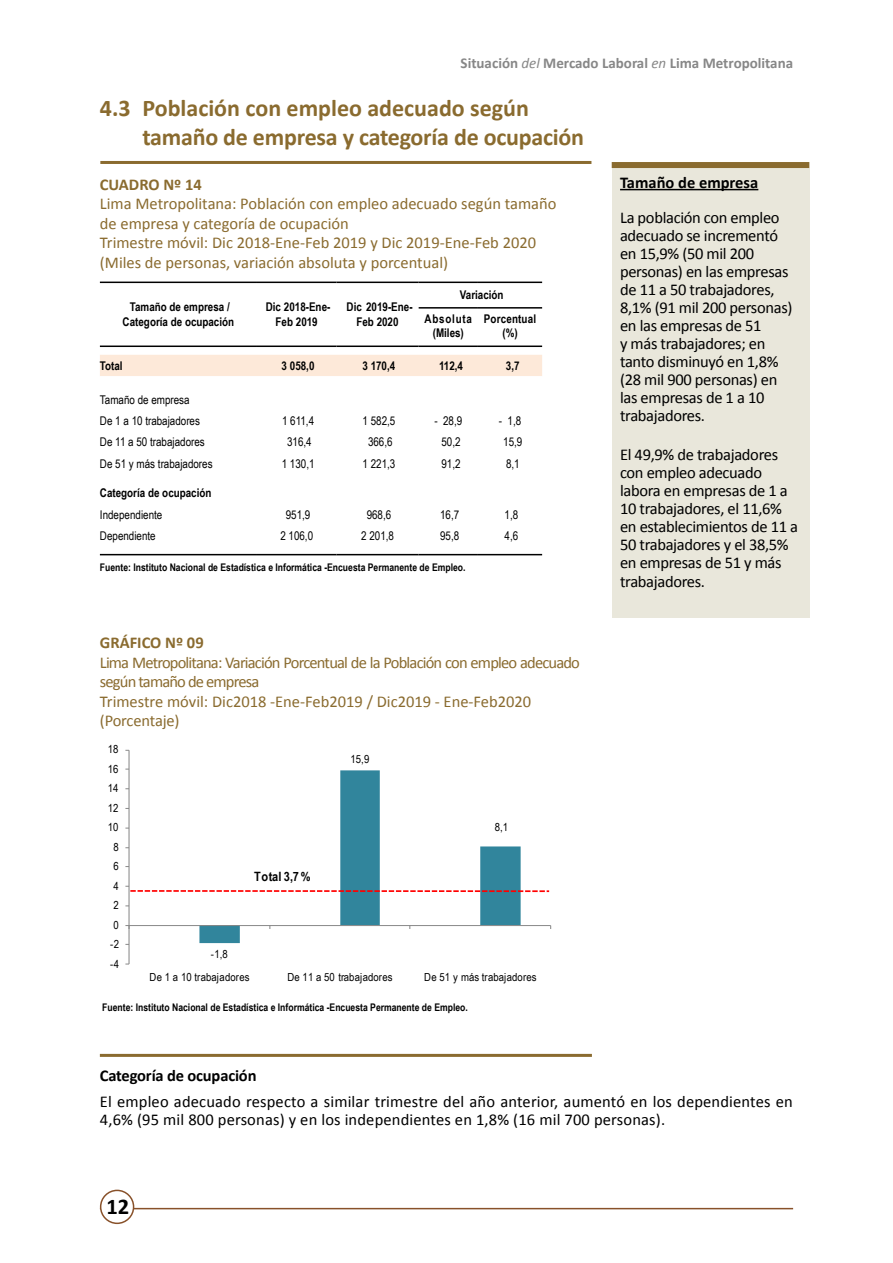
<style>
.page{position:relative;width:893px;height:1263px;background:#fff}
.page>*{position:absolute;margin:0;border:0;box-sizing:border-box;transform-origin:0 0}
.t1{font:700 24px/28.8px "Calibri";letter-spacing:-.01em;color:#8a6b2f}
.t2{font:700 22.5px "Calibri";color:#000}
.t3{font:16.5px/18px "Calibri";letter-spacing:-.02em;color:#000}
.t4{font:16.5px/19.5px "Calibri";color:#8a6b2f}
.t5{font:16.5px/19.5px "Calibri";letter-spacing:-.05em;color:#8a6b2f}
.t6{font:16.5px/18px "Calibri";letter-spacing:.01em;color:#000}
.t7{font:700 16.5px "Calibri";letter-spacing:-.01em;color:#000}
.t8{font:700 16.5px "Calibri";color:#8a6b2f}
.t9{font:700 15px "Calibri";color:#878787}
.t10{font:700 12.75px "Arial Narrow";letter-spacing:.02em;color:#000;scale:1.05 1}
.t11{font:12px/21.3px "Arial Narrow";color:#000}
.t12{font:700 12px/14.4px "Arial Narrow";color:#000;text-align:center}
.t13{font:11.1px "Arial Narrow";letter-spacing:.005em;color:#000;scale:1.05 1}
.t14{font:700 10.5px "Arial Narrow";color:#000}
.s1{font-weight:400;font-style:italic}
</style>
<div class="page">
<hr style="left:100px;top:1208px;width:693px;height:1px;background:#88512a">
<div style="left:101px;top:1190px;width:33px;height:33px;background:#fff;border-radius:50%"></div>
<div style="left:100px;top:1190px;width:34px;height:34px;border:2px solid #88512a;border-radius:50%"></div>
<div style="left:612px;top:168px;width:197px;height:450px;background:#e9e7db"></div>
<hr style="left:100px;top:161px;width:491px;height:3px;background:#8a6b2f">
<hr style="left:620px;top:189px;width:138px;height:1px;background:#000">
<div style="left:612px;top:162px;width:197px;height:6px;background:#8a6b2f"></div>
<hr style="left:100px;top:1054px;width:492px;height:3px;background:#8a6b2f">
<div style="left:100px;top:355px;width:442px;height:21px;background:#fde9d9"></div>
<hr style="left:100px;top:282px;width:157px;height:1px;background:#000">
<hr style="left:257px;top:282px;width:79px;height:1px;background:#000">
<hr style="left:336px;top:282px;width:83px;height:1px;background:#000">
<hr style="left:419px;top:282px;width:59px;height:1px;background:#000">
<hr style="left:478px;top:282px;width:64px;height:1px;background:#000">
<hr style="left:419px;top:307px;width:59px;height:2px;background:#000">
<hr style="left:478px;top:307px;width:64px;height:2px;background:#000">
<hr style="left:100px;top:345px;width:157px;height:2px;background:#000">
<hr style="left:257px;top:345px;width:79px;height:2px;background:#000">
<hr style="left:336px;top:345px;width:83px;height:2px;background:#000">
<hr style="left:419px;top:345px;width:59px;height:2px;background:#000">
<hr style="left:478px;top:345px;width:64px;height:2px;background:#000">
<hr style="left:100px;top:554px;width:157px;height:1px;background:#000">
<hr style="left:257px;top:554px;width:79px;height:1px;background:#000">
<hr style="left:336px;top:554px;width:83px;height:1px;background:#000">
<hr style="left:419px;top:554px;width:59px;height:1px;background:#000">
<hr style="left:478px;top:554px;width:64px;height:1px;background:#000">
<svg style="left:199px;top:770px;width:322px;height:173px"></svg>
<hr style="left:129px;top:750px;width:1px;height:214px;background:#868686">
<hr style="left:129px;top:925px;width:422px;height:1px;background:#868686">
<div style="left:247px;top:865px;width:92px;height:25px;background:#fff"></div>
<svg style="left:125px;top:886px;width:424px;height:6px"></svg>
<p class="t9" style="left:461px;top:53px;width:334px">Situación <span class="s1">del</span> Mercado Laboral <span class="s1">en</span> Lima Metropolitana</p>
<h1 class="t1" style="left:142px;top:93px;width:443px;text-indent:-43px">4.3 Población con empleo adecuado según tamaño de empresa y categoría de ocupación</h1>
<p class="t8" style="left:100px;top:174px;width:103px">CUADRO Nº 14</p>
<p class="t4" style="left:100px;top:194px;width:458px">Lima Metropolitana: Población con empleo adecuado según tamaño de empresa y categoría de ocupación<br>Trimestre móvil: Dic 2018-Ene-Feb 2019 y Dic 2019-Ene-Feb 2020 (Miles de personas, variación absoluta y porcentual)</p>
<p class="t12" style="left:123px;top:299px;width:113px">Tamaño de empresa /<br>Categoría de ocupación</p>
<p class="t12" style="left:266px;top:299px;width:66px">Dic 2018-Ene-<br>Feb 2019</p>
<p class="t12" style="left:347px;top:299px;width:68px">Dic 2019-Ene-<br>Feb 2020</p>
<p class="t12" style="left:425px;top:283px;width:80px;line-height:23.1px;text-align:left;text-indent:35px">Variación<br>Absoluta</p>
<p class="t12" style="left:433px;top:325px;width:33px">(Miles)</p>
<p class="t12" style="left:484px;top:311px;width:54px">Porcentual (%)</p>
<p class="t12" style="left:100px;top:358px;width:24px">Total</p>
<p class="t12" style="left:282px;top:358px;width:34px">3 058,0</p>
<p class="t12" style="left:362px;top:358px;width:34px">3 170,4</p>
<p class="t12" style="left:439px;top:358px;width:26px">112,4</p>
<p class="t12" style="left:506px;top:358px;width:15px">3,7</p>
<p class="t11" style="left:100px;top:388px;width:102px">Tamaño de empresa<br>De 1 a 10 trabajadores</p>
<p class="t11" style="left:282px;top:410px;width:34px">1 611,4</p>
<p class="t11" style="left:362px;top:410px;width:34px">1 582,5</p>
<p class="t11" style="left:434px;top:410px;width:29px">- 28,9</p>
<p class="t11" style="left:499px;top:410px;width:24px">- 1,8</p>
<p class="t11" style="left:100px;top:431px;width:106px">De 11 a 50 trabajadores</p>
<p class="t11" style="left:287px;top:431px;width:26px">316,4</p>
<p class="t11" style="left:368px;top:431px;width:26px">366,6</p>
<p class="t11" style="left:441px;top:431px;width:21px">50,2</p>
<p class="t11" style="left:503px;top:431px;width:21px">15,9</p>
<p class="t11" style="left:100px;top:452px;width:114px">De 51 y más trabajadores</p>
<p class="t11" style="left:282px;top:452px;width:34px">1 130,1</p>
<p class="t11" style="left:363px;top:452px;width:34px">1 221,3</p>
<p class="t11" style="left:441px;top:452px;width:21px">91,2</p>
<p class="t11" style="left:506px;top:452px;width:15px">8,1</p>
<p class="t12" style="left:100px;top:485px;width:113px">Categoría de ocupación</p>
<p class="t11" style="left:100px;top:503px;width:64px">Independiente</p>
<p class="t11" style="left:286px;top:503px;width:26px">951,9</p>
<p class="t11" style="left:367px;top:503px;width:26px">968,6</p>
<p class="t11" style="left:440px;top:503px;width:21px">16,7</p>
<p class="t11" style="left:505px;top:503px;width:15px">1,8</p>
<p class="t11" style="left:100px;top:525px;width:57px">Dependiente</p>
<p class="t11" style="left:280px;top:525px;width:34px">2 106,0</p>
<p class="t11" style="left:361px;top:525px;width:34px">2 201,8</p>
<p class="t11" style="left:440px;top:525px;width:21px">95,8</p>
<p class="t11" style="left:505px;top:525px;width:15px">4,6</p>
<p class="t14" style="left:100px;top:559px;width:367px">Fuente: Instituto Nacional de Estadística e Informática -Encuesta Permanente de Empleo.</p>
<p class="t8" style="left:100px;top:632px;width:105px">GRÁFICO Nº 09</p>
<p class="t5" style="left:100px;top:652px;width:482px">Lima Metropolitana: Variación Porcentual de la Población con empleo adecuado según tamaño de empresa<br>Trimestre móvil: Dic2018 -Ene-Feb2019 / Dic2019 - Ene-Feb2020 (Porcentaje)</p>
<p class="t13" style="left:108px;top:741px;width:12px">18</p>
<p class="t13" style="left:108px;top:761px;width:12px">16</p>
<p class="t13" style="left:108px;top:780px;width:12px">14</p>
<p class="t13" style="left:108px;top:800px;width:12px">12</p>
<p class="t13" style="left:108px;top:819px;width:12px">10</p>
<p class="t13" style="left:113px;top:839px;width:7px">8</p>
<p class="t13" style="left:113px;top:858px;width:7px">6</p>
<p class="t13" style="left:113px;top:878px;width:7px">4</p>
<p class="t13" style="left:113px;top:897px;width:7px">2</p>
<p class="t13" style="left:113px;top:917px;width:7px">0</p>
<p class="t13" style="left:110px;top:936px;width:10px">-2</p>
<p class="t13" style="left:110px;top:955px;width:10px">-4</p>
<p class="t13" style="left:351px;top:751px;width:19px">15,9</p>
<p class="t10" style="left:254px;top:866px;width:55px">Total 3,7 %</p>
<p class="t13" style="left:211px;top:946px;width:18px">-1,8</p>
<p class="t13" style="left:495px;top:819px;width:14px">8,1</p>
<p class="t13" style="left:150px;top:969px;width:97px">De 1 a 10 trabajadores</p>
<p class="t13" style="left:287px;top:969px;width:102px">De 11 a 50 trabajadores</p>
<p class="t13" style="left:424px;top:969px;width:109px">De 51 y más trabajadores</p>
<p class="t14" style="left:102px;top:999px;width:367px">Fuente: Instituto Nacional de Estadística e Informática -Encuesta Permanente de Empleo.</p>
<p class="t7" style="left:620px;top:172px;width:140px">Tamaño de empresa</p>
<p class="t3" style="left:620px;top:209px;width:174px">La población con empleo adecuado se incrementó en 15,9% (50 mil 200 personas) en las empresas de 11 a 50 trabajadores,<br>8,1% (91 mil 200 personas) en las empresas de 51<br>y más trabajadores; en tanto disminuyó en 1,8% (28 mil 900 personas) en las empresas de 1 a 10 trabajadores.</p>
<p class="t3" style="left:620px;top:446px;width:180px">El 49,9% de trabajadores con empleo adecuado labora en empresas de 1 a<br>10 trabajadores, el 11,6% en establecimientos de 11 a<br>50 trabajadores y el 38,5% en empresas de 51 y más trabajadores.</p>
<p class="t7" style="left:100px;top:1065px;width:158px">Categoría de ocupación</p>
<p class="t6" style="left:100px;top:1093px;width:694px">El empleo adecuado respecto a similar trimestre del año anterior, aumentó en los dependientes en<br>4,6% (95 mil 800 personas) y en los independientes en 1,8% (16 mil 700 personas).</p>
<h2 class="t2" style="left:106px;top:1192px;width:24px">12</h2>
</div>
